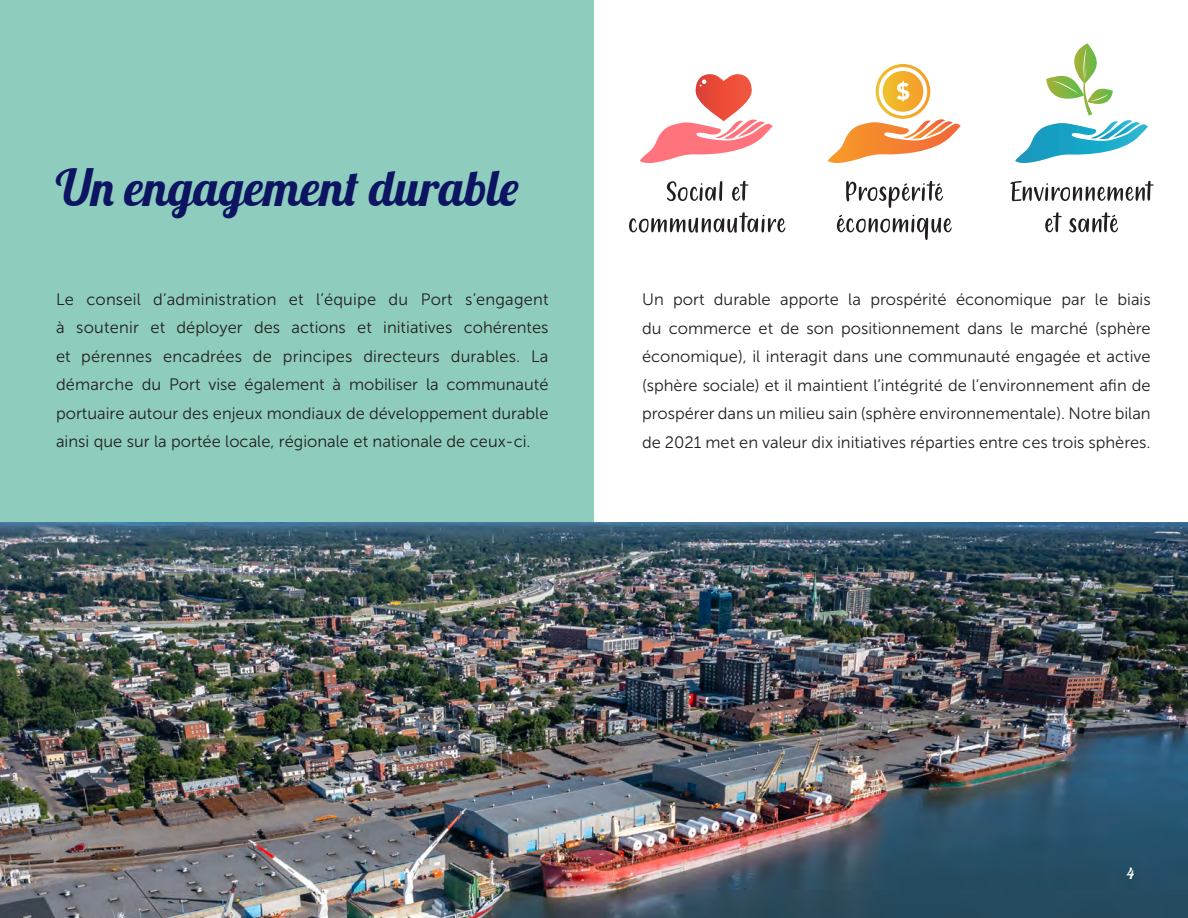
<style>
.page{position:relative;width:1188px;height:918px;background:#fff}
.page>*{position:absolute;margin:0;border:0;box-sizing:border-box;transform-origin:0 0}
.t1{font:49.5px "Lobster";color:#0d1461}
.t2{font:16.5px/28.5px "Museo Sans 300";color:#231f20;text-align:justify}
.t3{font:15px "Lobster";color:#fff}
</style>
<div class="page">
<div style="left:0;top:0;width:594px;height:540px;background:#8ecdbe"></div>
<img style="left:0;top:523px;width:1188px;height:395px">
<svg style="left:629px;top:212px;width:156px;height:21px"></svg>
<svg style="left:667px;top:181px;width:81px;height:21px"></svg>
<svg style="left:837px;top:215px;width:115px;height:25px"></svg>
<svg style="left:846px;top:181px;width:97px;height:27px"></svg>
<svg style="left:1045px;top:212px;width:73px;height:20px"></svg>
<svg style="left:1010px;top:181px;width:144px;height:21px"></svg>
<svg style="left:1015px;top:43px;width:133px;height:121px"></svg>
<svg style="left:640px;top:74px;width:133px;height:89px"></svg>
<svg style="left:828px;top:64px;width:133px;height:100px"></svg>
<p class="t1" style="left:56px;top:157px;width:465px">Un engagement durable</p>
<p class="t2" style="left:56px;top:285px;width:494px">Le conseil d’administration et l’équipe du Port s’engagent à soutenir et déployer des actions et initiatives cohérentes et pérennes encadrées de principes directeurs durables. La démarche du Port vise également à mobiliser la communauté portuaire autour des enjeux mondiaux de développement durable ainsi que sur la portée locale, régionale et nationale de ceux-ci.</p>
<p class="t2" style="left:642px;top:286px;width:510px">Un port durable apporte la prospérité économique par le biais du commerce et de son positionnement dans le marché (sphère économique), il interagit dans une communauté engagée et active (sphère sociale) et il maintient l’intégrité de l’environnement afin de prospérer dans un milieu sain (sphère environnementale). Notre bilan de 2021 met en valeur dix initiatives réparties entre ces trois sphères.</p>
<p class="t3" style="left:1127px;top:864px;width:9px">4</p>
</div>
